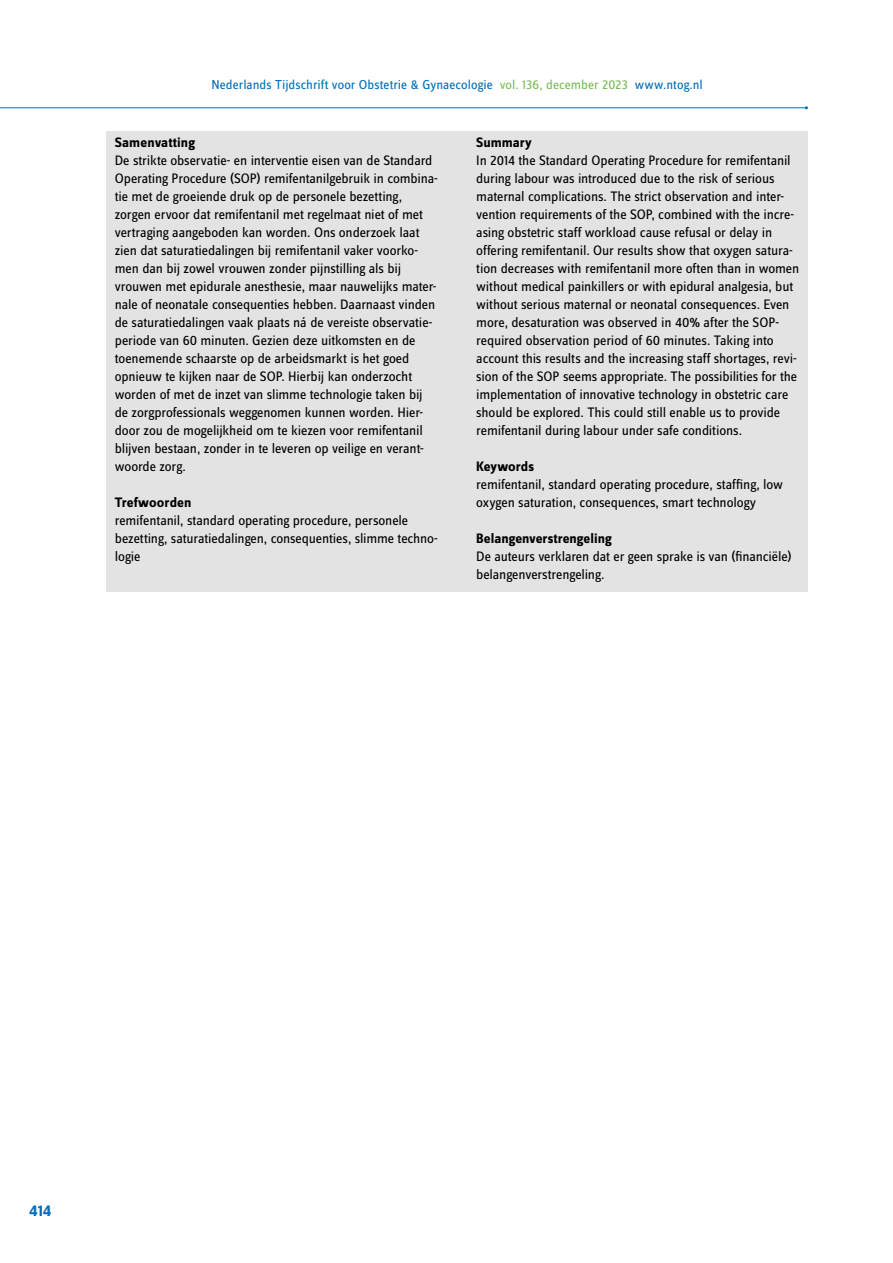
<style>
.page{position:relative;width:893px;height:1263px;background:#fff}
.page>*{position:absolute;margin:0;border:0;box-sizing:border-box;transform-origin:0 0}
.t1{font:700 16.5px "Zine Sans Dis";color:#006fba}
.t2{font:14.25px/18px "Zine Sans Dis";letter-spacing:-.01em;color:#000}
.t3{font:700 14.25px "Zine Sans Dis";letter-spacing:.005em;color:#000}
.t4{font:13.5px "Zine Sans Dis";letter-spacing:.005em;color:#006fba}
.s1{color:#7abb57}
</style>
<div class="page">
<hr style="left:0;top:107px;width:806px;height:1px;background:#006fba">
<div style="left:106px;top:131px;width:702px;height:461px;background:#e3e3e3"></div>
<p class="t4" style="left:211px;top:78px;width:493px">Nederlands Tijdschrift voor Obstetrie &amp; Gynaecologie <span class="s1">vol. 136, december 2023</span> www.ntog.nl</p>
<p class="t3" style="left:115px;top:135px;width:82px">Samenvatting</p>
<p class="t2" style="left:115px;top:152px;width:325px">De strikte observatie- en interventie eisen van de Standard Operating Procedure (SOP) remifentanilgebruik in combina&shy;tie met de groeiende druk op de personele bezetting, zorgen ervoor dat remifentanil met regelmaat niet of met vertraging aangeboden kan worden. Ons onderzoek laat zien dat saturatiedalingen bij remifentanil vaker voorko&shy;men dan bij zowel vrouwen zonder pijnstilling als bij vrouwen met epidurale anesthesie, maar nauwelijks mater&shy;nale of neonatale consequenties hebben. Daarnaast vinden de saturatiedalingen vaak plaats ná de vereiste observatie&shy;periode van 60 minuten. Gezien deze uitkomsten en de toenemende schaarste op de arbeidsmarkt is het goed opnieuw te kijken naar de SOP. Hierbij kan onderzocht worden of met de inzet van slimme technologie taken bij de zorgprofessionals weggenomen kunnen worden. Hier&shy;door zou de mogelijkheid om te kiezen voor remifentanil blijven bestaan, zonder in te leveren op veilige en verant&shy;woorde zorg.</p>
<p class="t3" style="left:115px;top:495px;width:78px">Trefwoorden</p>
<p class="t2" style="left:115px;top:512px;width:325px">remifentanil, standard operating procedure, personele bezetting, saturatiedalingen, consequenties, slimme techno&shy;logie</p>
<p class="t3" style="left:476px;top:135px;width:57px">Summary</p>
<p class="t2" style="left:476px;top:152px;width:325px">In 2014 the Standard Operating Procedure for remifentanil during labour was introduced due to the risk of serious maternal complications. The strict observation and inter&shy;vention requirements of the SOP, combined with the incre&shy;asing obstetric staff workload cause refusal or delay in offering remifentanil. Our results show that oxygen satura&shy;tion decreases with remifentanil more often than in women without medical painkillers or with epidural analgesia, but without serious maternal or neonatal consequences. Even more, desaturation was observed in 40% after the SOP&shy;required observation period of 60 minutes. Taking into account this results and the increasing staff shortages, revi&shy;sion of the SOP seems appropriate. The possibilities for the implementation of innovative technology in obstetric care should be explored. This could still enable us to provide remifentanil during labour under safe conditions.</p>
<p class="t3" style="left:476px;top:459px;width:59px">Keywords</p>
<p class="t2" style="left:476px;top:476px;width:308px">remifentanil, standard operating procedure, staffing, low oxygen saturation, consequences, smart technology</p>
<p class="t3" style="left:476px;top:531px;width:137px">Belangenverstrengeling</p>
<p class="t2" style="left:476px;top:548px;width:317px">De auteurs verklaren dat er geen sprake is van (financiële) belangenverstrengeling.</p>
<p class="t1" style="left:29px;top:1202px;width:24px">414</p>
</div>
